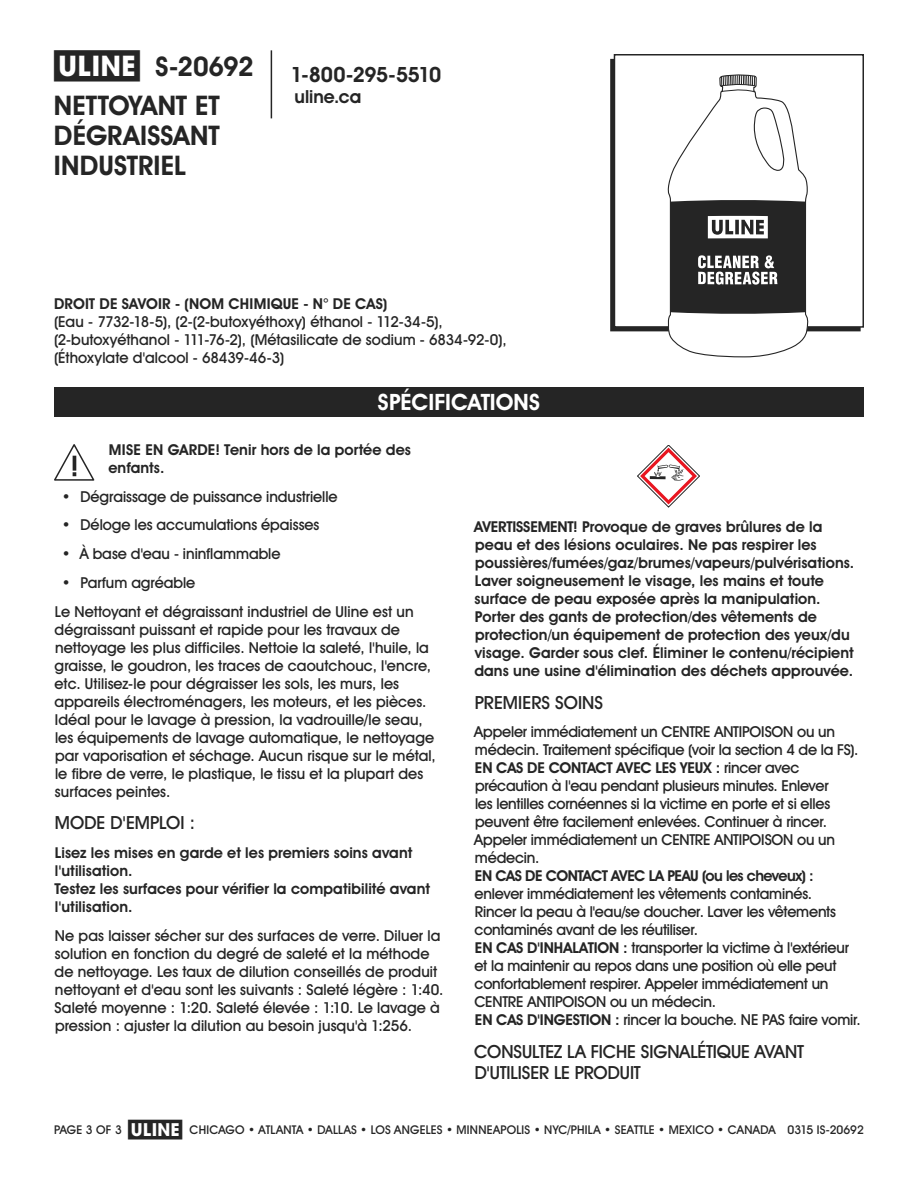
<style>
.page{position:relative;width:918px;height:1188px;background:#fff}
.page>*{position:absolute;margin:0;border:0;box-sizing:border-box;transform-origin:0 0}
.t1{font:700 27px/38.7px "Uline Two Knine";color:#252525}
.t2{font:700 22.5px "Uline Two Knine";color:#fff}
.t3{font:700 21px "Uline Two Knine";letter-spacing:-.02em;color:#252525}
.t4{font:18px/21.6px "Uline Two Knine";color:#252525}
.t5{font:700 18px "Uline Two Knine";color:#252525}
.t6{font:15px/18px "Uline Two Knine";letter-spacing:-.005em;color:#252525}
.t7{font:700 15px/18px "Uline Two Knine";letter-spacing:.005em;color:#252525}
.t8{font:700 15px "Uline Two Knine";letter-spacing:-.04em;color:#252525}
.t9{font:12px "Uline Two Knine";letter-spacing:.015em;color:#252525}
.s1{font-size:28.5px}
.s2{font-weight:700}
.s3{font-size:18px}
</style>
<div class="page">
<hr style="left:271px;top:50px;width:1px;height:68px;background:#252525">
<div style="left:54px;top:387px;width:810px;height:30px;background:#252525"></div>
<svg style="left:54px;top:444px;width:40px;height:37px"></svg>
<svg style="left:638px;top:445px;width:62px;height:62px"></svg>
<div style="left:614px;top:54px;width:250px;height:274px;border:2px solid #252525"></div>
<svg style="left:666px;top:74px;width:143px;height:284px"></svg>
<h1 class="t1" style="left:54px;top:47px;width:201px"><span class="s1">π</span> S-20692<br>NETTOYANT ET</h1>
<h1 class="t1" style="left:54px;top:120px;width:167px;line-height:30px">DÉGRAISSANT<br>INDUSTRIEL</h1>
<h3 class="t3" style="left:290px;top:62px;width:152px">1-800-295-5510</h3>
<p class="t5" style="left:294px;top:86px;width:68px">uline.ca</p>
<p class="t7" style="left:54px;top:295px;width:335px">DROIT DE SAVOIR - (NOM CHIMIQUE - N° DE CAS)</p>
<p class="t6" style="left:54px;top:313px;width:454px">(Eau - 7732-18-5), (2-(2-butoxyéthoxy) éthanol - 112-34-5), (2-butoxyéthanol - 111-76-2), (Métasilicate de sodium - 6834-92-0), (Éthoxylate d'alcool - 68439-46-3)</p>
<h2 class="t2" style="left:378px;top:389px;width:164px">SPÉCIFICATIONS</h2>
<p class="t7" style="left:108px;top:440px;width:304px">MISE EN GARDE! Tenir hors de la portée des enfants.</p>
<p class="t6" style="left:62px;top:487px;width:277px">• Dégraissage de puissance industrielle</p>
<p class="t6" style="left:62px;top:516px;width:259px">• Déloge les accumulations épaisses</p>
<p class="t6" style="left:62px;top:545px;width:220px">• À base d'eau - ininflammable</p>
<p class="t6" style="left:55px;top:568px;width:360px;line-height:28.8px;text-indent:7px">• Parfum agréable<br>Le Nettoyant et dégraissant industriel de Uline est un</p>
<p class="t6" style="left:55px;top:620px;width:383px">dégraissant puissant et rapide pour les travaux de nettoyage les plus difficiles. Nettoie la saleté, l'huile, la graisse, le goudron, les traces de caoutchouc, l'encre, etc. Utilisez-le pour dégraisser les sols, les murs, les appareils électroménagers, les moteurs, et les pièces.<br>Idéal pour le lavage à pression, la vadrouille/le seau, les équipements de lavage automatique, le nettoyage par vaporisation et séchage. Aucun risque sur le métal, le fibre de verre, le plastique, le tissu et la plupart des surfaces peintes.</p>
<p class="t4" style="left:55px;top:812px;width:142px">MODE D'EMPLOI :</p>
<p class="t7" style="left:54px;top:843px;width:377px">Lisez les mises en garde et les premiers soins avant l'utilisation.<br>Testez les surfaces pour vérifier la compatibilité avant l'utilisation.</p>
<p class="t6" style="left:55px;top:926px;width:390px">Ne pas laisser sécher sur des surfaces de verre. Diluer la solution en fonction du degré de saleté et la méthode de nettoyage. Les taux de dilution conseillés de produit nettoyant et d'eau sont les suivants : Saleté légère : 1:40.<br>Saleté moyenne : 1:20. Saleté élevée : 1:10. Le lavage à pression : ajuster la dilution au besoin jusqu'à 1:256.</p>
<p class="t7" style="left:474px;top:518px;width:382px">AVERTISSEMENT! Provoque de graves brûlures de la peau et des lésions oculaires. Ne pas respirer les poussières/fumées/gaz/brumes/vapeurs/pulvérisations.<br>Laver soigneusement le visage, les mains et toute surface de peau exposée après la manipulation.<br>Porter des gants de protection/des vêtements de protection/un équipement de protection des yeux/du visage. Garder sous clef. Éliminer le contenu/récipient dans une usine d'élimination des déchets approuvée.</p>
<p class="t4" style="left:475px;top:691px;width:130px">PREMIERS SOINS</p>
<p class="t6" style="left:474px;top:723px;width:386px">Appeler immédiatement un CENTRE ANTIPOISON ou un médecin. Traitement spécifique (voir la section 4 de la FS).<br><span class="s2">EN CAS DE CONTACT AVEC LES YEUX :</span> rincer avec précaution à l'eau pendant plusieurs minutes. Enlever<br>les lentilles cornéennes si la victime en porte et si elles peuvent être facilement enlevées. Continuer à rincer.<br>Appeler immédiatement un CENTRE ANTIPOISON ou un médecin.</p>
<p class="t8" style="left:475px;top:867px;width:340px">EN CAS DE CONTACT AVEC LA PEAU (ou les cheveux) :</p>
<p class="t6" style="left:474px;top:885px;width:388px">enlever immédiatement les vêtements contaminés.<br>Rincer la peau à l'eau/se doucher. Laver les vêtements contaminés avant de les réutiliser.<br><span class="s2">EN CAS D'INHALATION :</span> transporter la victime à l'extérieur et la maintenir au repos dans une position où elle peut confortablement respirer. Appeler immédiatement un CENTRE ANTIPOISON ou un médecin.<br><span class="s2">EN CAS D'INGESTION :</span> rincer la bouche. NE PAS faire vomir.</p>
<p class="t4" style="left:474px;top:1040px;width:331px">CONSULTEZ LA FICHE SIGNALÉTIQUE AVANT<br>D'UTILISER LE PRODUIT</p>
<p class="t9" style="left:128px;top:1122px;width:649px"><span class="s3">π</span> CHICAGO • ATLANTA • DALLAS • LOS ANGELES • MINNEAPOLIS • NYC/PHILA • SEATTLE • MEXICO • CANADA</p>
<p class="t9" style="left:54px;top:1122px;width:69px">PAGE 3 OF 3</p>
<p class="t9" style="left:788px;top:1122px;width:78px">0315 IS-20692</p>
</div>
